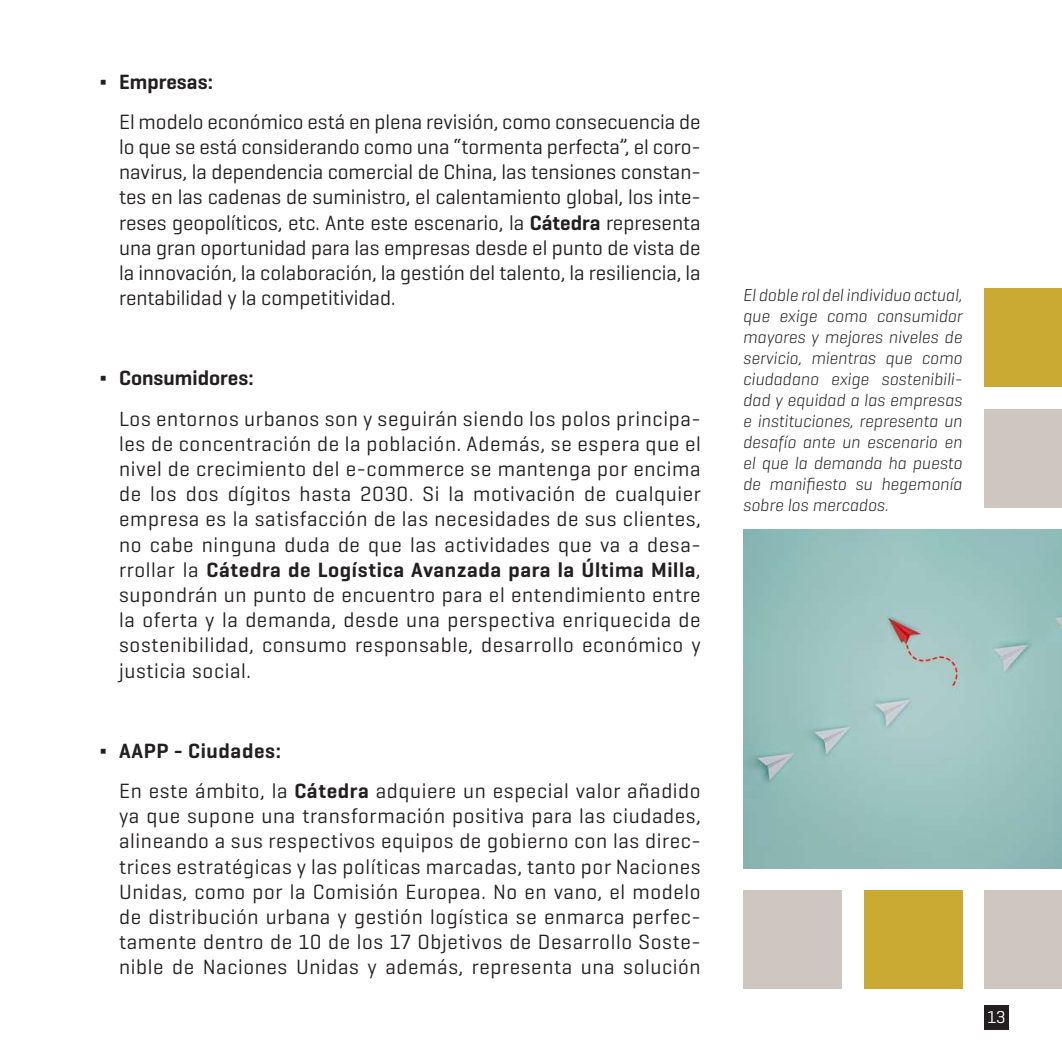
<style>
.page{position:relative;width:1062px;height:1062px;background:#fff}
.page>*{position:absolute;margin:0;border:0;box-sizing:border-box;transform-origin:0 0}
.t1{font:21px/25.2px "Geogrotesque";letter-spacing:.03em;color:#231f20;text-align:justify}
.t2{font:600 21px "Geogrotesque";color:#231f20}
.t3{font:italic 300 17.5px/21px "Geogrotesque";color:#231f20;text-align:justify}
.t4{font:17.5px "Geogrotesque";color:#fff}
.s1{font-weight:600}
</style>
<div class="page">
<div style="left:984px;top:1005px;width:25px;height:25px;background:#231f20"></div>
<img style="left:743px;top:529px;width:319px;height:339px">
<div style="left:984px;top:408px;width:78px;height:99px;background:#cdc6c1"></div>
<div style="left:984px;top:890px;width:78px;height:99px;background:#cdc6c1"></div>
<div style="left:984px;top:288px;width:78px;height:99px;background:#caaa32"></div>
<div style="left:864px;top:890px;width:98px;height:99px;background:#caaa32"></div>
<div style="left:743px;top:890px;width:99px;height:99px;background:#cdc6c1"></div>
<p class="t2" style="left:99px;top:68px;width:115px">Δ Empresas:</p>
<p class="t1" style="left:119px;top:108px;width:583px">El modelo económico está en plena revisión, como consecuencia de lo que se está considerando como una “tormenta perfecta”, el coro&shy;navirus, la dependencia comercial de China, las tensiones constan&shy;tes en las cadenas de suministro, el calentamiento global, los inte&shy;reses geopolíticos, etc. Ante este escenario, la <span class="s1">Cátedra</span> representa una gran oportunidad para las empresas desde el punto de vista de la innovación, la colaboración, la gestión del talento, la resiliencia, la rentabilidad y la competitividad.</p>
<p class="t2" style="left:99px;top:365px;width:156px">Δ Consumidores:</p>
<p class="t1" style="left:119px;top:405px;width:583px">Los entornos urbanos son y seguirán siendo los polos principa&shy;les de concentración de la población. Además, se espera que el nivel de crecimiento del e-commerce se mantenga por encima de los dos dígitos hasta 2030. Si la motivación de cualquier empresa es la satisfacción de las necesidades de sus clientes, no cabe ninguna duda de que las actividades que va a desa&shy;rrollar la <span class="s1">Cátedra de Logística Avanzada para la Última Milla</span>, supondrán un punto de encuentro para el entendimiento entre la oferta y la demanda, desde una perspectiva enriquecida de sostenibilidad, consumo responsable, desarrollo económico y justicia social.</p>
<p class="t1" style="left:119px;top:730px;width:583px;line-height:40.1px;text-indent:-20px"><span class="s1">Δ AAPP - Ciudades:<br></span>En este ámbito, la <span class="s1">Cátedra</span> adquiere un especial valor añadido</p>
<p class="t1" style="left:119px;top:802px;width:583px">ya que supone una transformación positiva para las ciudades, alineando a sus respectivos equipos de gobierno con las direc&shy;trices estratégicas y las políticas marcadas, tanto por Naciones Unidas, como por la Comisión Europea. No en vano, el modelo de distribución urbana y gestión logística se enmarca perfec&shy;tamente dentro de 10 de los 17 Objetivos de Desarrollo Soste&shy;nible de Naciones Unidas y además, representa una solución</p>
<p class="t3" style="left:743px;top:284px;width:221px">El doble rol del individuo actual, que exige como consumidor mayores y mejores niveles de servicio, mientras que como ciudadano exige sostenibili&shy;dad y equidad a las empresas e instituciones, representa un desafío ante un escenario en el que la demanda ha puesto de manifiesto su hegemonía sobre los mercados.</p>
<p class="t4" style="left:987px;top:1006px;width:20px">13</p>
</div>
